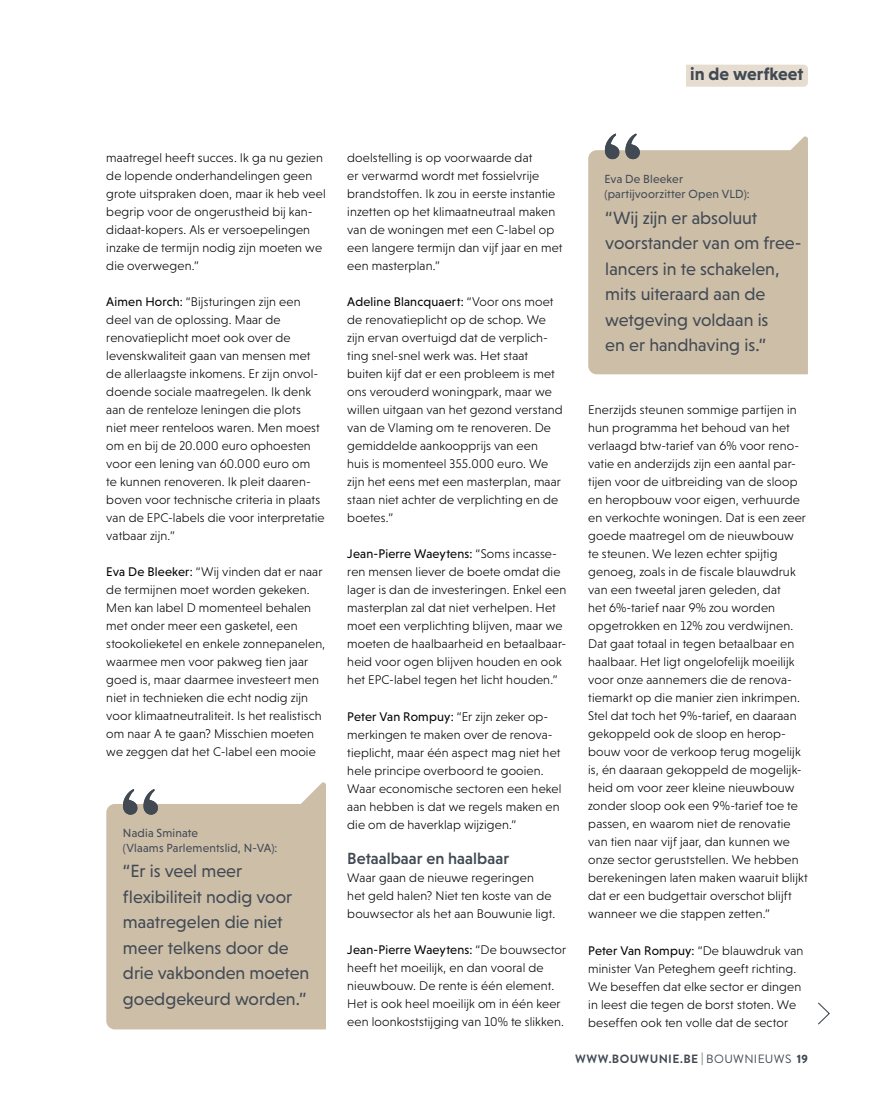
<style>
.page{position:relative;width:893px;height:1106px;background:#fff}
.page>*{position:absolute;margin:0;border:0;box-sizing:border-box;transform-origin:0 0}
.t1{font:18px/25.5px "Niveau Grotesk";color:#414a53}
.t2{font:700 18px "Niveau Grotesk";color:#414a53}
.t3{font:500 16.5px "Niveau Grotesk";letter-spacing:.005em;color:#414a53}
.t4{font:300 12.75px/18px "Niveau Grotesk";letter-spacing:.01em;color:#000}
.t5{font:12px/15px "Niveau Grotesk";letter-spacing:.015em;color:#414a53}
.t6{font:700 12px "Brandon Grotesque";letter-spacing:.03em;color:#414a53}
.s1{font-weight:400}
.s2{font-weight:900}
</style>
<div class="page">
<div style="left:106px;top:804px;width:220px;height:225px;background:#cdbea8"></div>
<svg style="left:244px;top:782px;width:82px;height:64px"></svg>
<svg style="left:122px;top:789px;width:37px;height:25px"></svg>
<div style="left:686px;top:65px;width:122px;height:22px;background:#e6ddd0"></div>
<svg style="left:818px;top:1002px;width:12px;height:23px"></svg>
<div style="left:588px;top:150px;width:220px;height:224px;background:#cdbea8"></div>
<svg style="left:726px;top:136px;width:82px;height:64px"></svg>
<svg style="left:604px;top:134px;width:37px;height:25px"></svg>
<h1 class="t2" style="left:690px;top:64px;width:115px">in de werfkeet</h1>
<p class="t4" style="left:106px;top:149px;width:221px">maatregel heeft succes. Ik ga nu gezien de lopende onderhandelingen geen grote uitspraken doen, maar ik heb veel begrip voor de ongerustheid bij kan&shy;didaat-kopers. Als er versoepelingen inzake de termijn nodig zijn moeten we die overwegen.”</p>
<p class="t4" style="left:106px;top:293px;width:220px"><span class="s1">Aimen Horch:</span> “Bijsturingen zijn een deel van de oplossing. Maar de renovatieplicht moet ook over de levenskwaliteit gaan van mensen met de allerlaagste inkomens. Er zijn onvol&shy;doende sociale maatregelen. Ik denk aan de renteloze leningen die plots<br>niet meer renteloos waren. Men moest om en bij de 20.000 euro ophoesten voor een lening van 60.000 euro om<br>te kunnen renoveren. Ik pleit daaren&shy;boven voor technische criteria in plaats van de EPC-labels die voor interpretatie vatbaar zijn.”</p>
<p class="t4" style="left:106px;top:563px;width:221px"><span class="s1">Eva De Bleeker:</span> “Wij vinden dat er naar de termijnen moet worden gekeken.<br>Men kan label D momenteel behalen met onder meer een gasketel, een stookolieketel en enkele zonnepanelen, waarmee men voor pakweg tien jaar goed is, maar daarmee investeert men niet in technieken die echt nodig zijn voor klimaatneutraliteit. Is het realistisch om naar A te gaan? Misschien moeten we zeggen dat het C-label een mooie</p>
<p class="t5" style="left:123px;top:825px;width:156px">Nadia Sminate<br>(Vlaams Parlementslid, N-VA):</p>
<h1 class="t1" style="left:123px;top:858px;width:188px">“Er is veel meer flexibiliteit nodig voor maatregelen die niet meer telkens door de drie vakbonden moeten goedgekeurd worden.”</h1>
<p class="t4" style="left:347px;top:149px;width:217px">doelstelling is op voorwaarde dat<br>er verwarmd wordt met fossielvrije brandstoffen. Ik zou in eerste instantie inzetten op het klimaatneutraal maken van de woningen met een C-label op een langere termijn dan vijf jaar en met een masterplan.”</p>
<p class="t4" style="left:347px;top:293px;width:217px"><span class="s1">Adeline Blancquaert:</span> “Voor ons moet de renovatieplicht op de schop. We zijn ervan overtuigd dat de verplich&shy;ting snel-snel werk was. Het staat buiten kijf dat er een probleem is met ons verouderd woningpark, maar we willen uitgaan van het gezond verstand van de Vlaming om te renoveren. De gemiddelde aankoopprijs van een huis is momenteel 355.000 euro. We zijn het eens met een masterplan, maar staan niet achter de verplichting en de boetes.”</p>
<p class="t4" style="left:347px;top:545px;width:221px"><span class="s1">Jean-Pierre Waeytens:</span> “Soms incasse&shy;ren mensen liever de boete omdat die lager is dan de investeringen. Enkel een masterplan zal dat niet verhelpen. Het moet een verplichting blijven, maar we moeten de haalbaarheid en betaalbaar&shy;heid voor ogen blijven houden en ook het EPC-label tegen het licht houden.”</p>
<p class="t4" style="left:347px;top:707px;width:216px"><span class="s1">Peter Van Rompuy:</span> “Er zijn zeker op&shy;merkingen te maken over de renova&shy;tieplicht, maar één aspect mag niet het hele principe overboord te gooien.<br>Waar economische sectoren een hekel aan hebben is dat we regels maken en die om de haverklap wijzigen.”</p>
<p class="t3" style="left:347px;top:849px;width:163px">Betaalbaar en haalbaar</p>
<p class="t4" style="left:347px;top:869px;width:210px">Waar gaan de nieuwe regeringen<br>het geld halen? Niet ten koste van de bouwsector als het aan Bouwunie ligt.</p>
<p class="t4" style="left:347px;top:941px;width:220px"><span class="s1">Jean-Pierre Waeytens:</span> “De bouwsector heeft het moeilijk, en dan vooral de nieuwbouw. De rente is één element.<br>Het is ook heel moeilijk om in één keer een loonkoststijging van 10% te slikken.</p>
<p class="t5" style="left:604px;top:171px;width:147px">Eva De Bleeker (partijvoorzitter Open VLD):</p>
<h1 class="t1" style="left:605px;top:205px;width:196px">“Wij zijn er absoluut voorstander van om free&shy;lancers in te schakelen, mits uiteraard aan de wetgeving voldaan is<br>en er handhaving is.”</h1>
<p class="t4" style="left:588px;top:401px;width:221px">Enerzijds steunen sommige partijen in hun programma het behoud van het verlaagd btw-tarief van 6% voor reno&shy;vatie en anderzijds zijn een aantal par&shy;tijen voor de uitbreiding van de sloop en heropbouw voor eigen, verhuurde en verkochte woningen. Dat is een zeer goede maatregel om de nieuwbouw<br>te steunen. We lezen echter spijtig genoeg, zoals in de fiscale blauwdruk van een tweetal jaren geleden, dat<br>het 6%-tarief naar 9% zou worden opgetrokken en 12% zou verdwijnen.<br>Dat gaat totaal in tegen betaalbaar en haalbaar. Het ligt ongelofelijk moeilijk voor onze aannemers die de renova&shy;tiemarkt op die manier zien inkrimpen.<br>Stel dat toch het 9%-tarief, en daaraan gekoppeld ook de sloop en herop&shy;bouw voor de verkoop terug mogelijk is, én daaraan gekoppeld de mogelijk&shy;heid om voor zeer kleine nieuwbouw zonder sloop ook een 9%-tarief toe te passen, en waarom niet de renovatie van tien naar vijf jaar, dan kunnen we onze sector geruststellen. We hebben berekeningen laten maken waaruit blijkt dat er een budgettair overschot blijft wanneer we die stappen zetten.”</p>
<p class="t4" style="left:588px;top:941px;width:217px"><span class="s1">Peter Van Rompuy:</span> “De blauwdruk van minister Van Peteghem geeft richting.<br>We beseffen dat elke sector er dingen in leest die tegen de borst stoten. We beseffen ook ten volle dat de sector</p>
<p class="t6" style="left:575px;top:1050px;width:234px">WWW.BOUWUNIE.BE <span class="s1">| BOUWNIEUWS</span> <span class="s2">19</span></p>
</div>
